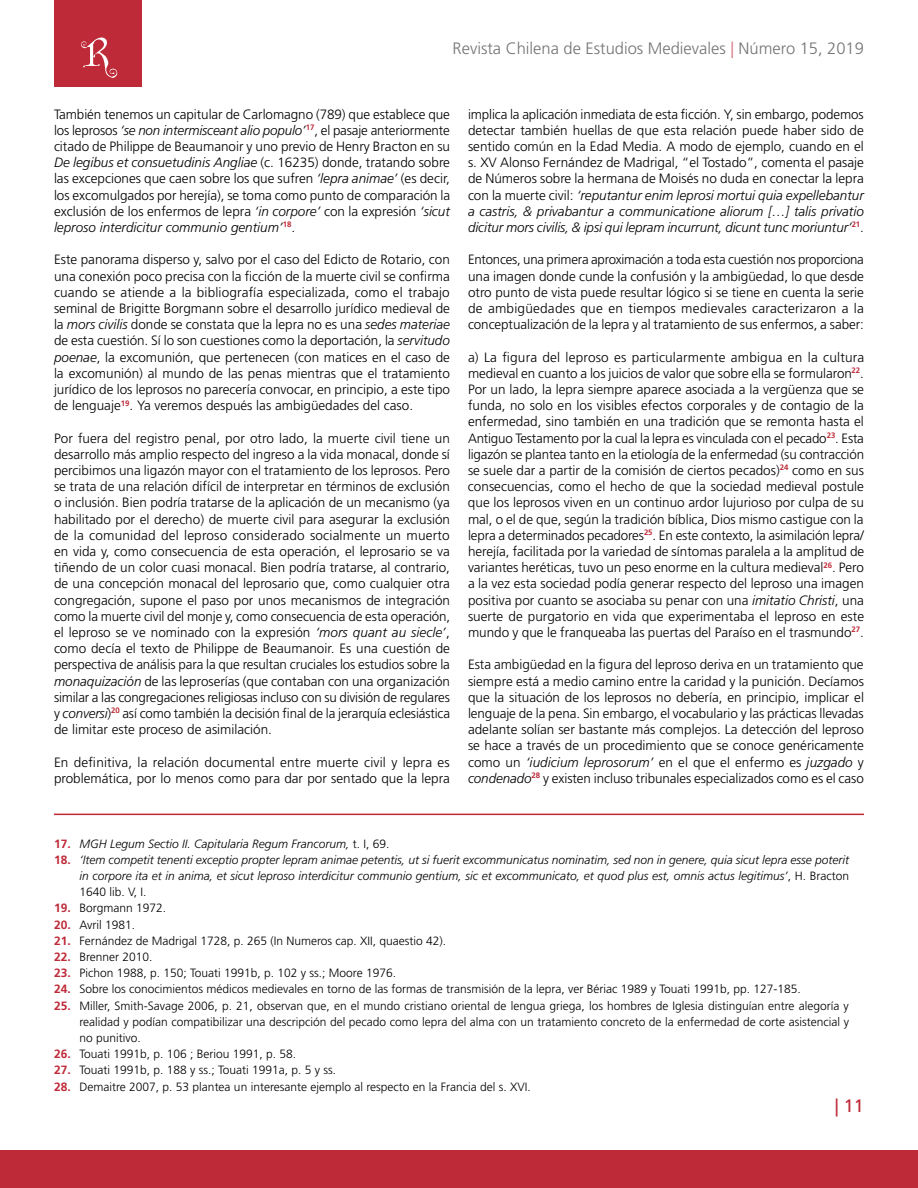
<style>
.page{position:relative;width:918px;height:1188px;background:#fff}
.page>*{position:absolute;margin:0;border:0;box-sizing:border-box;transform-origin:0 0}
.t1{font:18px "Frutiger LT Std";color:#be2a38}
.t2{font:300 16.5px "Frutiger LT Std";color:#757474}
.t3{font:300 13.5px/16.2px "Frutiger LT Std";color:#000;text-align:justify}
.t4{font:300 12px/16.2px "Frutiger LT Std";color:#000;text-align:justify}
.t5{font:italic 300 12px/16.2px "Frutiger LT Std";color:#000;text-align:justify}
.s1{color:#d36e78}
.s2{font-style:italic}
.s3{font-weight:700;font-style:normal;color:#be2a38}
.s4{font-style:normal}
.s5{font-weight:700;color:#be2a38}
</style>
<div class="page">
<div style="left:0;top:1151px;width:918px;height:37px;background:#be2a38"></div>
<div style="left:54px;top:0;width:88px;height:86px;background:#be2a38"></div>
<svg style="left:81px;top:37px;width:37px;height:41px"></svg>
<hr style="left:54px;top:814px;width:810px;height:1px;background:#be2a38">
<p class="t2" style="left:453px;top:39px;width:413px">Revista Chilena de Estudios Medievales <span class="s1">|</span> Número 15, 2019</p>
<p class="t3" style="left:54px;top:106px;width:398px">También tenemos un capitular de Carlomagno (789) que establece que los leprosos <span class="s2">‘se non intermisceant alio populo’</span><sup>17</sup>, el pasaje anteriormente citado de Philippe de Beaumanoir y uno previo de Henry Bracton en su <span class="s2">De legibus et consuetudinis Angliae</span> (c. 16235) donde, tratando sobre las excepciones que caen sobre los que sufren <span class="s2">‘lepra animae’</span> (es decir, los excomulgados por herejía), se toma como punto de comparación la exclusión de los enfermos de lepra <span class="s2">‘in corpore’</span> con la expresión <span class="s2">‘sicut leproso interdicitur communio gentium’</span><sup>18</sup>.</p>
<p class="t3" style="left:54px;top:252px;width:398px">Este panorama disperso y, salvo por el caso del Edicto de Rotario, con una conexión poco precisa con la ficción de la muerte civil se confirma cuando se atiende a la bibliografía especializada, como el trabajo seminal de Brigitte Borgmann sobre el desarrollo jurídico medieval de la <span class="s2">mors civilis</span> donde se constata que la lepra no es una <span class="s2">sedes materiae </span>de esta cuestión. Sí lo son cuestiones como la deportación, la <span class="s2">servitudo poenae</span>, la excomunión, que pertenecen (con matices en el caso de la excomunión) al mundo de las penas mientras que el tratamiento jurídico de los leprosos no parecería convocar, en principio, a este tipo de lenguaje<sup>19</sup>. Ya veremos después las ambigüedades del caso.</p>
<p class="t3" style="left:54px;top:430px;width:398px">Por fuera del registro penal, por otro lado, la muerte civil tiene un desarrollo más amplio respecto del ingreso a la vida monacal, donde sí percibimos una ligazón mayor con el tratamiento de los leprosos. Pero se trata de una relación difícil de interpretar en términos de exclusión o inclusión. Bien podría tratarse de la aplicación de un mecanismo (ya habilitado por el derecho) de muerte civil para asegurar la exclusión de la comunidad del leproso considerado socialmente un muerto en vida y, como consecuencia de esta operación, el leprosario se va tiñendo de un color cuasi monacal. Bien podría tratarse, al contrario, de una concepción monacal del leprosario que, como cualquier otra congregación, supone el paso por unos mecanismos de integración como la muerte civil del monje y, como consecuencia de esta operación, el leproso se ve nominado con la expresión <span class="s2">‘mors quant au siecle’</span>, como decía el texto de Philippe de Beaumanoir. Es una cuestión de perspectiva de análisis para la que resultan cruciales los estudios sobre la <span class="s2">monaquización</span> de las leproserías (que contaban con una organización similar a las congregaciones religiosas incluso con su división de regulares y <span class="s2">conversi</span>)<sup>20</sup> así como también la decisión final de la jerarquía eclesiástica de limitar este proceso de asimilación.</p>
<p class="t3" style="left:54px;top:754px;width:397px">En definitiva, la relación documental entre muerte civil y lepra es problemática, por lo menos como para dar por sentado que la lepra</p>
<p class="t3" style="left:468px;top:106px;width:398px">implica la aplicación inmediata de esta ficción. Y, sin embargo, podemos detectar también huellas de que esta relación puede haber sido de sentido común en la Edad Media. A modo de ejemplo, cuando en el s. XV Alonso Fernández de Madrigal, “el Tostado”, comenta el pasaje de Números sobre la hermana de Moisés no duda en conectar la lepra con la muerte civil: <span class="s2">‘reputantur enim leprosi mortui quia expellebantur a castris, &amp; privabantur a communicatione aliorum […] talis privatio dicitur mors civilis, &amp; ipsi qui lepram incurrunt, dicunt tunc moriuntur’</span><sup>21</sup>.</p>
<p class="t3" style="left:468px;top:252px;width:398px">Entonces, una primera aproximación a toda esta cuestión nos proporciona una imagen donde cunde la confusión y la ambigüedad, lo que desde otro punto de vista puede resultar lógico si se tiene en cuenta la serie de ambigüedades que en tiempos medievales caracterizaron a la conceptualización de la lepra y al tratamiento de sus enfermos, a saber:</p>
<p class="t3" style="left:468px;top:349px;width:398px">a) La figura del leproso es particularmente ambigua en la cultura medieval en cuanto a los juicios de valor que sobre ella se formularon<sup>22</sup>.<br>Por un lado, la lepra siempre aparece asociada a la vergüenza que se funda, no solo en los visibles efectos corporales y de contagio de la enfermedad, sino también en una tradición que se remonta hasta el Antiguo Testamento por la cual la lepra es vinculada con el pecado<sup>23</sup>. Esta ligazón se plantea tanto en la etiología de la enfermedad (su contracción se suele dar a partir de la comisión de ciertos pecados)<sup>24</sup> como en sus consecuencias, como el hecho de que la sociedad medieval postule que los leprosos viven en un continuo ardor lujurioso por culpa de su mal, o el de que, según la tradición bíblica, Dios mismo castigue con la lepra a determinados pecadores<sup>25</sup>. En este contexto, la asimilación lepra/ herejía, facilitada por la variedad de síntomas paralela a la amplitud de variantes heréticas, tuvo un peso enorme en la cultura medieval<sup>26</sup>. Pero a la vez esta sociedad podía generar respecto del leproso una imagen positiva por cuanto se asociaba su penar con una <span class="s2">imitatio Christi</span>, una suerte de purgatorio en vida que experimentaba el leproso en este mundo y que le franqueaba las puertas del Paraíso en el trasmundo<sup>27</sup>.</p>
<p class="t3" style="left:468px;top:657px;width:398px">Esta ambigüedad en la figura del leproso deriva en un tratamiento que siempre está a medio camino entre la caridad y la punición. Decíamos que la situación de los leprosos no debería, en principio, implicar el lenguaje de la pena. Sin embargo, el vocabulario y las prácticas llevadas adelante solían ser bastante más complejos. La detección del leproso se hace a través de un procedimiento que se conoce genéricamente como un <span class="s2">‘iudicium leprosorum’</span> en el que el enfermo es <span class="s2">juzgado</span> y <span class="s2">condenado</span><sup>28</sup> y existen incluso tribunales especializados como es el caso</p>
<p class="t5" style="left:54px;top:835px;width:337px"><span class="s3">17.</span> MGH Legum Sectio II. Capitularia Regum Francorum, <span class="s4">t. I, 69.</span></p>
<p class="t5" style="left:80px;top:852px;width:771px;text-indent:-26px"><span class="s3">18.</span> ‘Item competit tenenti exceptio propter lepram animae petentis, ut si fuerit excommunicatus nominatim, sed non in genere, quia sicut lepra esse poterit in corpore ita et in anima, et sicut leproso interdicitur communio gentium, sic et excommunicato, et quod plus est, omnis actus legitimus’<span class="s4">, H. Bracton 1640 lib. V, I.</span></p>
<p class="t4" style="left:54px;top:900px;width:114px"><span class="s5">19.</span> Borgmann 1972.</p>
<p class="t4" style="left:54px;top:916px;width:83px"><span class="s5">20.</span> Avril 1981.</p>
<p class="t4" style="left:54px;top:933px;width:394px"><span class="s5">21.</span> Fernández de Madrigal 1728, p. 265 (In Numeros cap. XII, quaestio 42).</p>
<p class="t4" style="left:54px;top:949px;width:100px"><span class="s5">22.</span> Brenner 2010.</p>
<p class="t4" style="left:54px;top:965px;width:344px"><span class="s5">23.</span> Pichon 1988, p. 150; Touati 1991b, p. 102 y ss.; Moore 1976.</p>
<p class="t4" style="left:54px;top:981px;width:748px"><span class="s5">24.</span> Sobre los conocimientos médicos medievales en torno de las formas de transmisión de la lepra, ver Bériac 1989 y Touati 1991b, pp. 127-185.</p>
<p class="t4" style="left:80px;top:997px;width:771px;text-indent:-26px"><span class="s5">25.</span> Miller, Smith-Savage 2006, p. 21, observan que, en el mundo cristiano oriental de lengua griega, los hombres de Iglesia distinguían entre alegoría y realidad y podían compatibilizar una descripción del pecado como lepra del alma con un tratamiento concreto de la enfermedad de corte asistencial y no punitivo.</p>
<p class="t4" style="left:54px;top:1046px;width:244px"><span class="s5">26.</span> Touati 1991b, p. 106 ; Beriou 1991, p. 58.</p>
<p class="t4" style="left:54px;top:1062px;width:284px"><span class="s5">27.</span> Touati 1991b, p. 188 y ss.; Touati 1991a, p. 5 y ss.</p>
<p class="t4" style="left:54px;top:1078px;width:478px"><span class="s5">28.</span> Demaitre 2007, p. 53 plantea un interesante ejemplo al respecto en la Francia del s. XVI.</p>
<h1 class="t1" style="left:835px;top:1095px;width:31px">| 11</h1>
</div>
